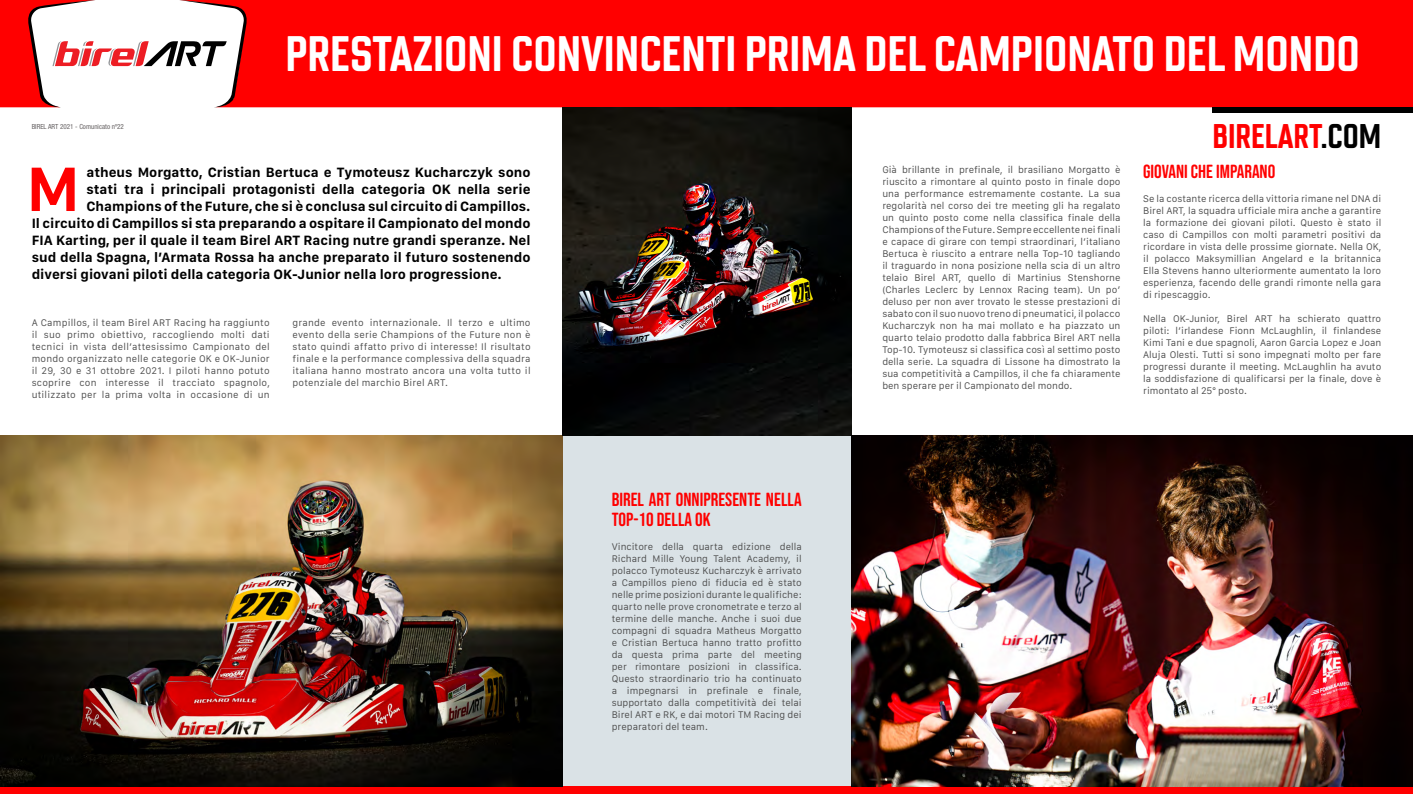
<style>
.page{position:relative;width:1413px;height:794px;background:#fff}
.page>*{position:absolute;margin:0;border:0;box-sizing:border-box;transform-origin:0 0}
.t1{font:700 65px "San Francisco Text";color:#f00}
.t2{font:700 49.8px "Chromoxome Pro";color:#fff}
.t3{font:700 34.2px "Chromoxome Pro";color:#f00}
.t4{font:19px/20px "Bebas Neue Semi Rounded";color:#f00}
.t5{font:700 14px "San Francisco Text";color:#000}
.t6{font:10px/12px "San Francisco Text";color:#4d4d4d;text-align:justify}
.t7{font:condensed 7px "Helvetica Neue LT Pro";color:#666263}
.s1{color:#000}
</style>
<div class="page">
<div style="left:562px;top:436px;width:289px;height:350px;background:#dae2e6"></div>
<div style="left:0;top:786px;width:1413px;height:8px;background:#f00"></div>
<div style="left:249px;top:0;width:1164px;height:107px;background:#f00"></div>
<svg style="left:0;top:0;width:249px;height:107px"></svg>
<div style="left:1212px;top:107px;width:201px;height:6px;background:#000"></div>
<img style="left:0;top:436px;width:562px;height:350px">
<img style="left:562px;top:107px;width:289px;height:329px">
<img style="left:851px;top:436px;width:562px;height:350px">
<h2 class="t2" style="left:285px;top:25px;width:1076px">PRESTAZIONI CONVINCENTI PRIMA DEL CAMPIONATO DEL MONDO</h2>
<p class="t7" style="left:32px;top:122px;width:94px">BIREL ART 2021 - Comunicato nº22</p>
<h1 class="t1" style="left:26px;top:149px;width:55px">M</h1>
<h3 class="t5" style="left:86px;top:164px;width:446px">atheus Morgatto, Cristian Bertuca e Tymoteusz Kucharczyk sono</h3>
<h3 class="t5" style="left:86px;top:181px;width:445px">stati tra i principali protagonisti della categoria OK nella serie</h3>
<h3 class="t5" style="left:86px;top:198px;width:446px">Champions of the Future, che si è conclusa sul circuito di Campillos.</h3>
<h3 class="t5" style="left:32px;top:215px;width:500px">Il circuito di Campillos si sta preparando a ospitare il Campionato del mondo</h3>
<h3 class="t5" style="left:32px;top:232px;width:500px">FIA Karting, per il quale il team Birel ART Racing nutre grandi speranze. Nel</h3>
<h3 class="t5" style="left:32px;top:249px;width:500px">sud della Spagna, l’Armata Rossa ha anche preparato il futuro sostenendo</h3>
<h3 class="t5" style="left:32px;top:266px;width:472px">diversi giovani piloti della categoria OK-Junior nella loro progressione.</h3>
<p class="t6" style="left:32px;top:317px;width:240px">A Campillos, il team Birel ART Racing ha raggiunto il suo primo obiettivo, raccogliendo molti dati tecnici in vista dell’attesissimo Campionato del mondo organizzato nelle categorie OK e OK-Junior il 29, 30 e 31 ottobre 2021. I piloti hanno potuto scoprire con interesse il tracciato spagnolo, utilizzato per la prima volta in occasione di un</p>
<p class="t6" style="left:292px;top:317px;width:240px">grande evento internazionale. Il terzo e ultimo evento della serie Champions of the Future non è stato quindi affatto privo di interesse! Il risultato finale e la performance complessiva della squadra italiana hanno mostrato ancora una volta tutto il potenziale del marchio Birel ART.</p>
<h3 class="t4" style="left:612px;top:489px;width:191px">BIREL ART ONNIPRESENTE NELLA<br>TOP-10 DELLA OK</h3>
<p class="t6" style="left:612px;top:541px;width:191px">Vincitore della quarta edizione della Richard Mille Young Talent Academy, il polacco Tymoteusz Kucharczyk è arrivato a Campillos pieno di fiducia ed è stato nelle prime posizioni durante le qualifiche: quarto nelle prove cronometrate e terzo al termine delle manche. Anche i suoi due compagni di squadra Matheus Morgatto e Cristian Bertuca hanno tratto profitto da questa prima parte del meeting per rimontare posizioni in classifica.<br>Questo straordinario trio ha continuato a impegnarsi in prefinale e finale, supportato dalla competitività dei telai Birel ART e RK, e dai motori TM Racing dei preparatori del team.</p>
<h3 class="t3" style="left:1212px;top:116px;width:170px">BIRELART<span class="s1">.COM</span></h3>
<p class="t6" style="left:882px;top:165px;width:240px">Già brillante in prefinale, il brasiliano Morgatto è riuscito a rimontare al quinto posto in finale dopo una performance estremamente costante. La sua regolarità nel corso dei tre meeting gli ha regalato un quinto posto come nella classifica finale della Champions of the Future. Sempre eccellente nei finali e capace di girare con tempi straordinari, l’italiano Bertuca è riuscito a entrare nella Top-10 tagliando il traguardo in nona posizione nella scia di un altro telaio Birel ART, quello di Martinius Stenshorne (Charles Leclerc by Lennox Racing team). Un po’ deluso per non aver trovato le stesse prestazioni di sabato con il suo nuovo treno di pneumatici, il polacco Kucharczyk non ha mai mollato e ha piazzato un quarto telaio prodotto dalla fabbrica Birel ART nella Top-10. Tymoteusz si classifica così al settimo posto della serie. La squadra di Lissone ha dimostrato la sua competitività a Campillos, il che fa chiaramente ben sperare per il Campionato del mondo.</p>
<h3 class="t4" style="left:1143px;top:161px;width:134px">GIOVANI CHE IMPARANO</h3>
<p class="t6" style="left:1143px;top:193px;width:240px">Se la costante ricerca della vittoria rimane nel DNA di Birel ART, la squadra ufficiale mira anche a garantire la formazione dei giovani piloti. Questo è stato il caso di Campillos con molti parametri positivi da ricordare in vista delle prossime giornate. Nella OK, il polacco Maksymillian Angelard e la britannica Ella Stevens hanno ulteriormente aumentato la loro esperienza, facendo delle grandi rimonte nella gara di ripescaggio.</p>
<p class="t6" style="left:1143px;top:313px;width:240px">Nella OK-Junior, Birel ART ha schierato quattro piloti: l’irlandese Fionn McLaughlin, il finlandese Kimi Tani e due spagnoli, Aaron Garcia Lopez e Joan Aluja Olesti. Tutti si sono impegnati molto per fare progressi durante il meeting. McLaughlin ha avuto la soddisfazione di qualificarsi per la finale, dove è rimontato al 25° posto.</p>
</div>
